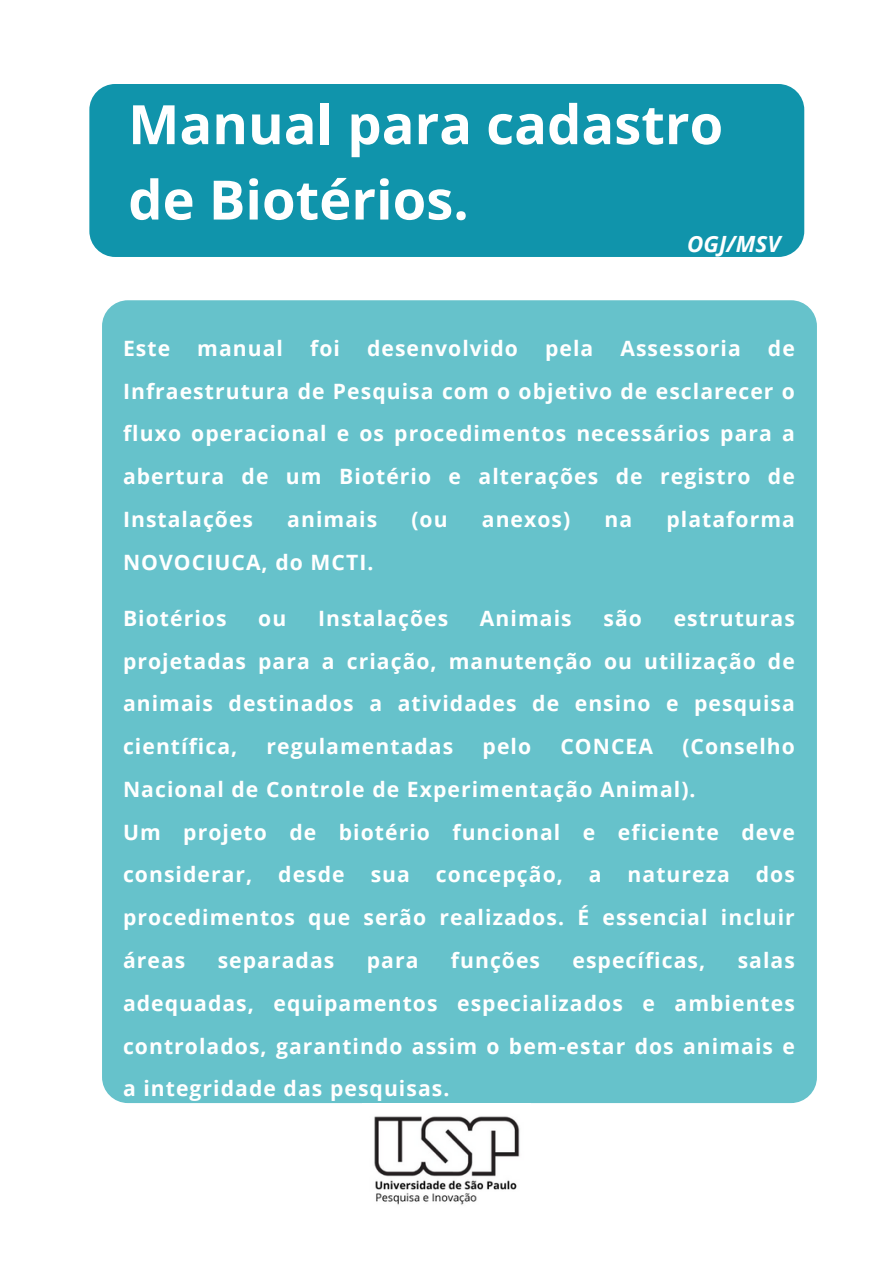
<style>
.page{position:relative;width:894px;height:1264px;background:#fff}
.page>*{position:absolute;margin:0;border:0;box-sizing:border-box;transform-origin:0 0}
.t1{font:700 54.3px/75.3px "Open Sans";color:#fff}
.t2{font:italic 700 22.35px "Open Sans";color:#fff}
.t3{font:700 21.15px/42.8px "Open Sans";letter-spacing:.05em;color:#fff;text-align:justify}
</style>
<div class="page">
<div style="left:102px;top:300px;width:714px;height:803px;background:#66c2cb;border-radius:26px"></div>
<div style="left:89px;top:84px;width:715px;height:173px;background:#1094ab;border-radius:26px"></div>
<img style="left:374px;top:1116px;width:146px;height:89px">
<h2 class="t1" style="left:128px;top:85px;width:596px">Manual para cadastro de Biotérios.</h2>
<h3 class="t2" style="left:687px;top:228px;width:95px">OGJ/MSV</h3>
<h3 class="t3" style="left:123px;top:326px;width:49px">Este</h3>
<h3 class="t3" style="left:197px;top:326px;width:87px">manual</h3>
<h3 class="t3" style="left:310px;top:326px;width:31px">foi</h3>
<h3 class="t3" style="left:367px;top:326px;width:152px">desenvolvido</h3>
<h3 class="t3" style="left:545px;top:326px;width:50px">pela</h3>
<h3 class="t3" style="left:620px;top:326px;width:122px">Assessoria</h3>
<h3 class="t3" style="left:123px;top:326px;width:673px;text-indent:644px">de Infraestrutura de Pesquisa com o objetivo de esclarecer o fluxo operacional e os procedimentos necessários para a abertura de um Biotério e alterações de registro de Instalações</h3>
<h3 class="t3" style="left:287px;top:497px;width:91px">animais</h3>
<h3 class="t3" style="left:411px;top:497px;width:38px">(ou</h3>
<h3 class="t3" style="left:481px;top:497px;width:90px">anexos)</h3>
<h3 class="t3" style="left:604px;top:497px;width:29px">na</h3>
<h3 class="t3" style="left:666px;top:497px;width:130px">plataforma</h3>
<h3 class="t3" style="left:123px;top:540px;width:252px">NOVOCIUCA, do MCTI.</h3>
<p class="t3" style="left:123px;top:596px;width:105px">Biotérios</p>
<p class="t3" style="left:258px;top:596px;width:30px">ou</p>
<p class="t3" style="left:318px;top:596px;width:132px">Instalações</p>
<p class="t3" style="left:480px;top:596px;width:93px">Animais</p>
<p class="t3" style="left:603px;top:596px;width:40px">são</p>
<p class="t3" style="left:123px;top:596px;width:673px;text-indent:550px">estruturas projetadas para a criação, manutenção ou utilização de animais destinados a atividades de ensino e pesquisa científica,</p>
<p class="t3" style="left:123px;top:724px;width:673px;text-align:left;text-indent:559px">(Conselho Nacional de Controle de Experimentação Animal).<br>Um projeto de biotério funcional e eficiente deve considerar, desde sua concepção, a natureza dos procedimentos que serão realizados. É essencial incluir áreas</p>
<p class="t3" style="left:266px;top:724px;width:188px">regulamentadas</p>
<p class="t3" style="left:482px;top:724px;width:50px">pelo</p>
<p class="t3" style="left:560px;top:724px;width:94px">CONCEA</p>
<p class="t3" style="left:218px;top:938px;width:118px">separadas</p>
<p class="t3" style="left:366px;top:938px;width:53px">para</p>
<p class="t3" style="left:450px;top:938px;width:91px">funções</p>
<p class="t3" style="left:572px;top:938px;width:134px">específicas,</p>
<p class="t3" style="left:123px;top:938px;width:673px;text-indent:614px">salas adequadas, equipamentos especializados e ambientes controlados, garantindo assim o bem-estar dos animais e a integridade das pesquisas.</p>
</div>
